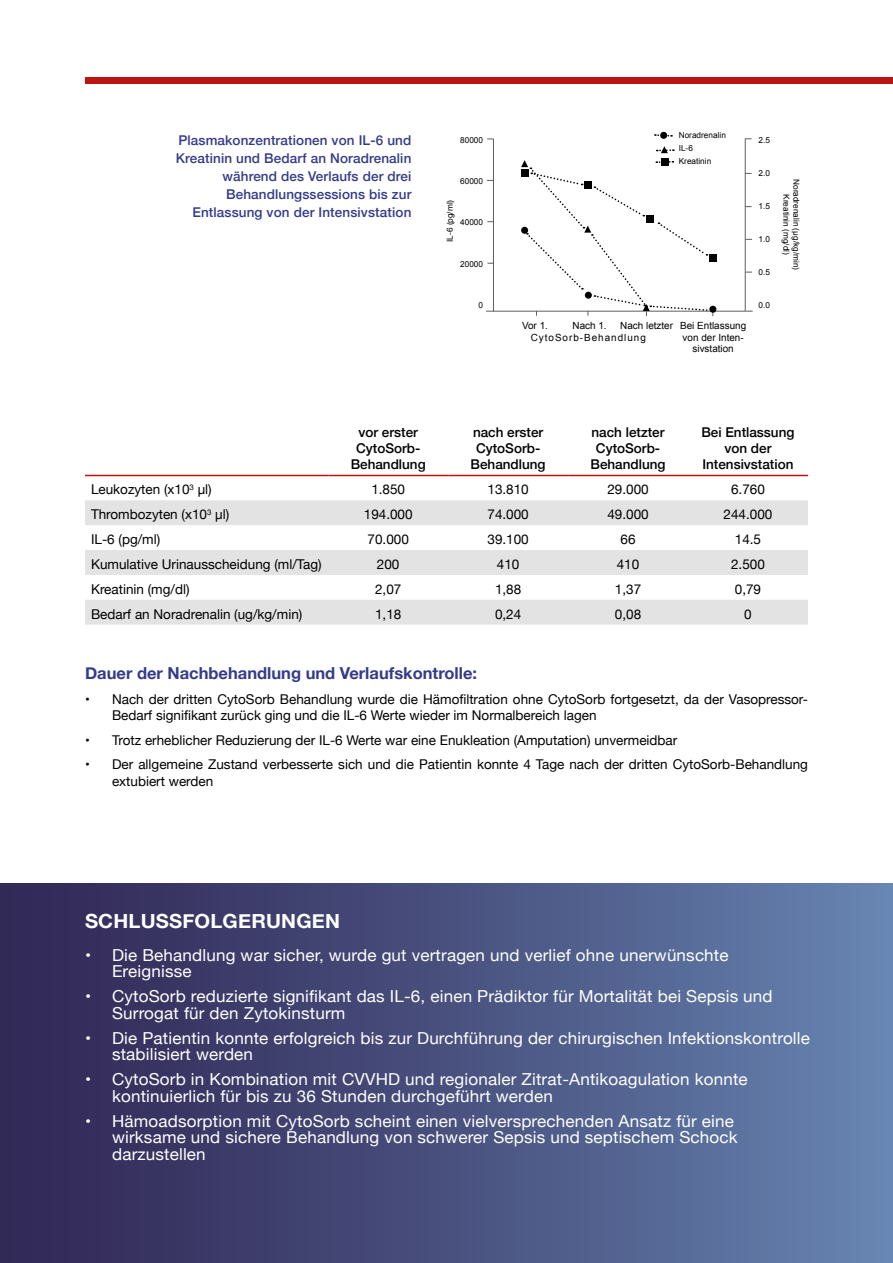
<style>
.page{position:relative;width:893px;height:1263px;background:#fff}
.page>*{position:absolute;margin:0;border:0;box-sizing:border-box;transform-origin:0 0}
.t1{font:700 19.5px "Helvetica Neue";letter-spacing:.01em;color:#fff}
.t2{font:16.5px/16.5px "Helvetica Neue";letter-spacing:.01em;color:#fff}
.t3{font:700 16.5px "Helvetica Neue";color:#353b88}
.t4{font:13.5px/16.5px "Helvetica Neue";color:#000}
.t5{font:500 13.5px/18px "Helvetica Neue";letter-spacing:.01em;color:#353b88;text-align:right}
.t6{font:500 13.5px/16.2px "Helvetica Neue";color:#000;text-align:center}
.t7{font:9.9px/11.9px "Arial";color:#000;text-align:center}
.t8{font:9.9px/12px "Arial";letter-spacing:.1em;color:#000}
.t9{font:8.25px/13.2px "Arial";color:#000;text-align:center}
</style>
<div class="page">
<div style="left:0;top:884px;width:893px;height:379px;background:linear-gradient(to right,#2e2351,#6682b0)"></div>
<div style="left:85px;top:78px;width:808px;height:6px;background:#bc1413"></div>
<svg style="left:85px;top:500px;width:723px;height:125px;fill:#e3e3e3"></svg>
<hr style="left:85px;top:475px;width:243px;height:1px;background:#bc1413">
<hr style="left:328px;top:475px;width:120px;height:1px;background:#bc1413">
<hr style="left:448px;top:475px;width:120px;height:1px;background:#bc1413">
<hr style="left:568px;top:475px;width:120px;height:1px;background:#bc1413">
<hr style="left:688px;top:475px;width:120px;height:1px;background:#bc1413">
<hr style="left:486px;top:311px;width:267px;height:1px;background:#5f5e5e">
<hr style="left:493px;top:139px;width:1px;height:172px;background:#5f5e5e">
<hr style="left:745px;top:138px;width:1px;height:173px;background:#5f5e5e">
<div style="left:709px;top:306px;width:7px;height:7px;background:#000;border-radius:50%"></div>
<div style="left:710px;top:255px;width:7px;height:7px;background:#000"></div>
<div style="left:661px;top:158px;width:7px;height:7px;background:#000"></div>
<svg style="left:655px;top:133px;width:17px;height:4px"></svg>
<svg style="left:657px;top:146px;width:17px;height:7px"></svg>
<svg style="left:521px;top:160px;width:192px;height:156px"></svg>
<p class="t5" style="left:176px;top:130px;width:237px">Plasmakonzentrationen von IL-6 und Kreatinin und Bedarf an Noradrenalin während des Verlaufs der drei Behandlungssessions bis zur Entlassung von der Intensivstation</p>
<p class="t9" style="left:460px;top:133px;width:24px">80000</p>
<p class="t9" style="left:460px;top:175px;width:24px">60000</p>
<p class="t9" style="left:460px;top:216px;width:24px">40000</p>
<p class="t9" style="left:460px;top:257px;width:24px">20000</p>
<p class="t9" style="left:478px;top:298px;width:6px">0</p>
<p class="t9" style="left:443px;top:242px;width:44px;rotate:-90deg">IL-6 (pg/ml)</p>
<p class="t9" style="left:679px;top:128px;width:49px;text-align:left">Noradrenalin<br>IL-6<br>Kreatinin</p>
<p class="t7" style="left:522px;top:319px;width:27px">Vor 1.</p>
<p class="t7" style="left:573px;top:319px;width:36px">Nach 1.</p>
<p class="t8" style="left:531px;top:319px;width:144px;text-indent:90px">Nach letzter<br>CytoSorb-Behandlung</p>
<p class="t7" style="left:680px;top:319px;width:68px">Bei Entlassung von der Inten&shy;sivstation</p>
<p class="t9" style="left:758px;top:134px;width:13px">2.5</p>
<p class="t9" style="left:758px;top:167px;width:13px">2.0</p>
<p class="t9" style="left:758px;top:200px;width:13px">1.5</p>
<p class="t9" style="left:758px;top:233px;width:13px">1.0</p>
<p class="t9" style="left:758px;top:266px;width:13px">0.5</p>
<p class="t9" style="left:758px;top:299px;width:13px">0.0</p>
<p class="t9" style="left:801px;top:179px;width:92px;line-height:9.9px;rotate:90deg">Noradrenalin (µg/kg/min)<br>Kreatinin (mg/dl)</p>
<p class="t6" style="left:351px;top:423px;width:77px">vor erster<br>CytoSorb-<br>Behandlung</p>
<p class="t6" style="left:471px;top:423px;width:77px">nach erster<br>CytoSorb-<br>Behandlung</p>
<p class="t6" style="left:590px;top:423px;width:77px">nach letzter<br>CytoSorb-<br>Behandlung</p>
<p class="t6" style="left:701px;top:423px;width:95px">Bei Entlassung von der<br>Intensivstation</p>
<p class="t4" style="left:91px;top:482px;width:122px">Leukozyten (x10<sup>3</sup> µl)</p>
<p class="t4" style="left:371px;top:482px;width:35px">1.850</p>
<p class="t4" style="left:487px;top:482px;width:43px">13.810</p>
<p class="t4" style="left:607px;top:482px;width:43px">29.000</p>
<p class="t4" style="left:731px;top:482px;width:35px">6.760</p>
<p class="t4" style="left:91px;top:507px;width:140px">Thrombozyten (x10<sup>3</sup> µl)</p>
<p class="t4" style="left:364px;top:507px;width:50px">194.000</p>
<p class="t4" style="left:487px;top:507px;width:43px">74.000</p>
<p class="t4" style="left:607px;top:507px;width:43px">49.000</p>
<p class="t4" style="left:724px;top:507px;width:50px">244.000</p>
<p class="t4" style="left:91px;top:532px;width:71px">IL-6 (pg/ml)</p>
<p class="t4" style="left:368px;top:532px;width:43px">70.000</p>
<p class="t4" style="left:487px;top:532px;width:43px">39.100</p>
<p class="t4" style="left:621px;top:532px;width:17px">66</p>
<p class="t4" style="left:735px;top:532px;width:28px">14.5</p>
<p class="t4" style="left:91px;top:557px;width:232px">Kumulative Urinausscheidung (ml/Tag)</p>
<p class="t4" style="left:377px;top:557px;width:24px">200</p>
<p class="t4" style="left:497px;top:557px;width:24px">410</p>
<p class="t4" style="left:617px;top:557px;width:24px">410</p>
<p class="t4" style="left:731px;top:557px;width:35px">2.500</p>
<p class="t4" style="left:91px;top:581px;width:100px">Kreatinin (mg/dl)</p>
<p class="t4" style="left:375px;top:581px;width:28px">2,07</p>
<p class="t4" style="left:495px;top:581px;width:28px">1,88</p>
<p class="t4" style="left:615px;top:581px;width:28px">1,37</p>
<p class="t4" style="left:735px;top:581px;width:28px">0,79</p>
<p class="t4" style="left:91px;top:606px;width:213px">Bedarf an Noradrenalin (ug/kg/min)</p>
<p class="t4" style="left:375px;top:606px;width:28px">1,18</p>
<p class="t4" style="left:495px;top:606px;width:28px">0,24</p>
<p class="t4" style="left:615px;top:606px;width:28px">0,08</p>
<p class="t4" style="left:744px;top:606px;width:9px">0</p>
<p class="t3" style="left:85px;top:661px;width:394px">Dauer der Nachbehandlung und Verlaufskontrolle:</p>
<p class="t4" style="left:112px;top:692px;width:697px;text-indent:-27px">• Nach der dritten CytoSorb Behandlung wurde die Hämofiltration ohne CytoSorb fortgesetzt, da der Vasopressor-<br>Bedarf signifikant zurück ging und die IL-6 Werte wieder im Normalbereich lagen</p>
<p class="t4" style="left:85px;top:733px;width:594px">• Trotz erheblicher Reduzierung der IL-6 Werte war eine Enukleation (Amputation) unvermeidbar</p>
<p class="t4" style="left:112px;top:757px;width:697px;text-indent:-27px">• Der allgemeine Zustand verbesserte sich und die Patientin konnte 4 Tage nach der dritten CytoSorb-Behandlung extubiert werden</p>
<h1 class="t1" style="left:85px;top:906px;width:257px">SCHLUSSFOLGERUNGEN</h1>
<p class="t2" style="left:112px;top:948px;width:618px;text-indent:-27px">• Die Behandlung war sicher, wurde gut vertragen und verlief ohne unerwünschte<br>Ereignisse</p>
<p class="t2" style="left:112px;top:989px;width:662px;text-indent:-27px">• CytoSorb reduzierte signifikant das IL-6, einen Prädiktor für Mortalität bei Sepsis und<br>Surrogat für den Zytokinsturm</p>
<p class="t2" style="left:112px;top:1031px;width:699px;text-indent:-27px">• Die Patientin konnte erfolgreich bis zur Durchführung der chirurgischen Infektionskontrolle stabilisiert werden</p>
<p class="t2" style="left:112px;top:1072px;width:637px;text-indent:-27px">• CytoSorb in Kombination mit CVVHD und regionaler Zitrat-Antikoagulation konnte kontinuierlich für bis zu 36 Stunden durchgeführt werden</p>
<p class="t2" style="left:112px;top:1114px;width:627px;text-indent:-27px">• Hämoadsorption mit CytoSorb scheint einen vielversprechenden Ansatz für eine wirksame und sichere Behandlung von schwerer Sepsis und septischem Schock darzustellen</p>
</div>
